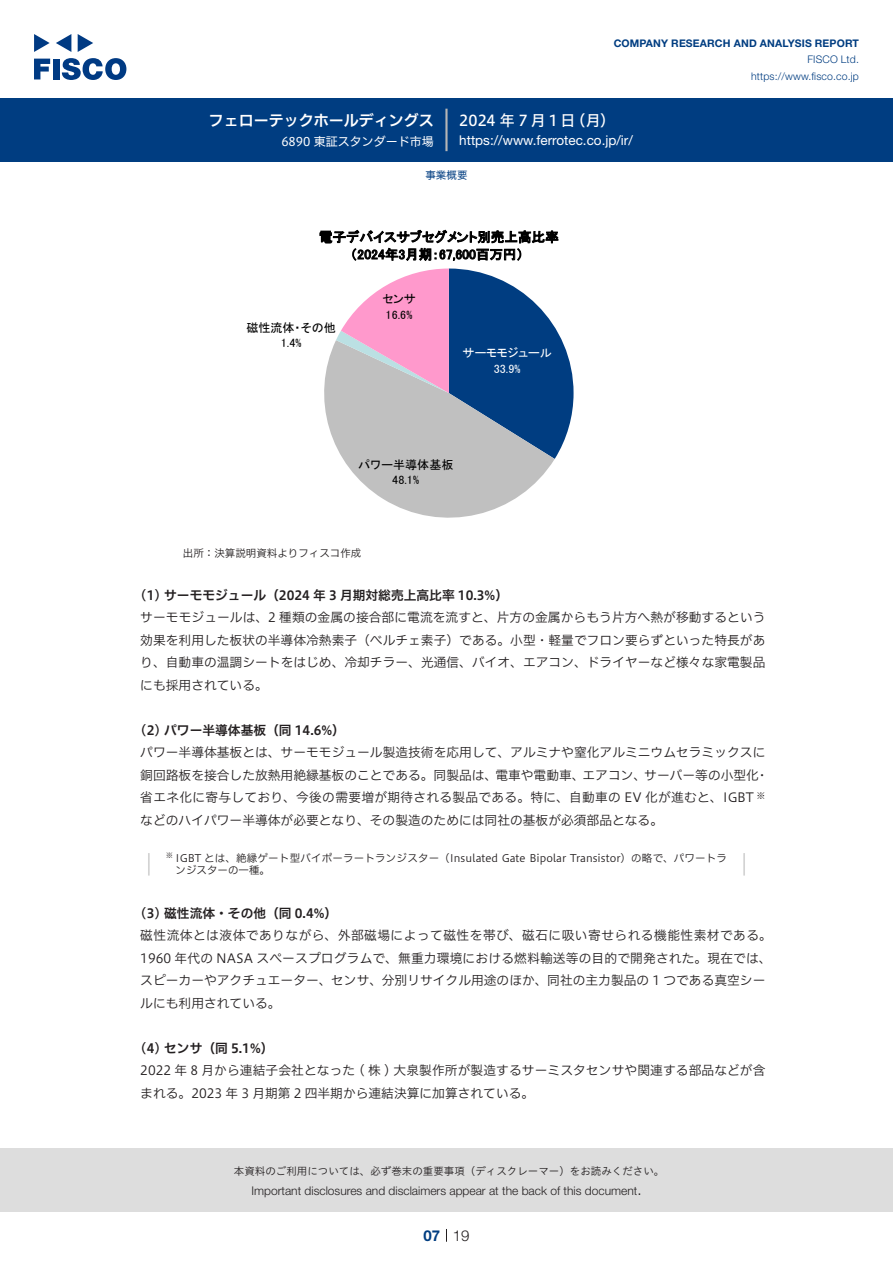
<style>
.page{position:relative;width:893px;height:1263px;background:#fff}
.page>*{position:absolute;margin:0;border:0;box-sizing:border-box;transform-origin:0 0}
.t1{font:15px "Hiragino UD Sans F Std N W6";color:#fff}
.t2{font:15px "Hiragino UD Sans F Std N W5";letter-spacing:.185em;color:#fff}
.t3{font:300 15px "Helvetica Neue LT Std";color:#231f20}
.t4{font:700 15px "Helvetica Neue LT Std";color:#003d81}
.t5{font:13.5px/17.4px "MS P Gothic";letter-spacing:.005em;color:#000;text-align:center}
.t6{font:13.5px "Helvetica Neue LT Std";color:#fff}
.本文3mm{font:12.75px/22.5px "Hiragino UD Sans F Std N W3";color:#231f20}
.小タイトル3mm{font:12.75px "Hiragino UD Sans F Std N W6";color:#231f20}
.t7{font:12.15px "MS P Gothic";letter-spacing:-.005em;color:#fff}
.t8{font:12.15px "MS P Gothic";color:#000}
.t9{font:300 12px "Helvetica Neue LT Std";color:#231f20}
.t10{font:12px/15.8px "MS P Gothic";color:#000;text-align:center}
.t11{font:12px "Hiragino UD Sans F Std N W4";color:#fff}
.t12{font:12px "MS P Gothic";color:#fff}
.表組み基本スタイル{font:10.5px "Hiragino UD Sans F Std N W3";color:#231f20}
.t13{font:10.5px "Hiragino UD Sans Std W3";color:#231f20}
.t14{font:700 10.5px "Helvetica Neue LT Std";letter-spacing:.015em;color:#003d81}
.t15{font:300 10.5px/16.5px "Helvetica Neue LT Std";letter-spacing:.015em;color:#003d81;text-align:right}
.ヘッダー{font:10.5px "Hiragino UD Sans F Std N W4";color:#003d81}
.本文3mm-2{font:8.85px "Hiragino UD Sans F Std N W3";color:#231f20}
.t16{font:7.35px "Hiragino UD Sans F Std N W3";color:#231f20}
</style>
<div class="page">
<div style="left:0;top:1148px;width:893px;height:64px;background:#ddd"></div>
<svg style="left:34px;top:59px;width:16px;height:20px"></svg>
<div style="left:53px;top:59px;width:6px;height:20px;background:#003a83"></div>
<svg style="left:62px;top:58px;width:64px;height:22px"></svg>
<svg style="left:34px;top:34px;width:16px;height:18px"></svg>
<svg style="left:78px;top:34px;width:15px;height:18px"></svg>
<svg style="left:56px;top:34px;width:15px;height:18px"></svg>
<div style="left:0;top:98px;width:893px;height:64px;background:#003d81"></div>
<hr style="left:445px;top:109px;width:3px;height:42px;background:#b5b5b6">
<svg style="left:446px;top:1229px;width:1px;height:13px"></svg>
<svg style="left:324px;top:340px;width:231px;height:178px;fill:#c0c0c0"></svg>
<svg style="left:336px;top:268px;width:238px;height:191px"></svg>
<hr style="left:148px;top:853px;width:2px;height:22px;background:#d3d3d3">
<hr style="left:743px;top:853px;width:2px;height:22px;background:#d3d3d3">
<p class="t1" style="left:209px;top:109px;width:227px">フェローテックホールディングス</p>
<p class="t11" style="left:281px;top:132px;width:154px">6890 東証スタンダード市場</p>
<p class="t14" style="left:614px;top:37px;width:247px">COMPANY RESEARCH AND ANALYSIS REPORT</p>
<p class="t15" style="left:751px;top:51px;width:109px">FISCO Ltd. https://www.fisco.co j p.</p>
<p class="t2" style="left:459px;top:109px;width:118px">2024年7月1日</p>
<p class="t2" style="left:571px;top:109px;width:46px">（月(</p>
<p class="t6" style="left:459px;top:132px;width:175px">https://www.ferrotec. c o j p. /i r/</p>
<p class="ヘッダー" style="left:425px;top:167px;width:43px">事業概要</p>
<p class="t5" style="left:319px;top:228px;width:241px">電子デバイスサブセグメント別売上高比率（2024年3月期：67,600百万円(</p>
<p class="t10" style="left:246px;top:319px;width:91px">磁性流体・その他<br>1.4%</p>
<p class="t8" style="left:382px;top:293px;width:35px">センサ</p>
<p class="t10" style="left:386px;top:307px;width:28px">16.6%</p>
<p class="t7" style="left:463px;top:347px;width:91px">サーモモジュール</p>
<p class="t12" style="left:494px;top:363px;width:28px">33.9%</p>
<p class="t10" style="left:358px;top:456px;width:97px">パワー半導体基板<br>48.1%</p>
<p class="表組み基本スタイル" style="left:183px;top:545px;width:180px">出所：決算説明資料よりフィスコ作成</p>
<p class="小タイトル3mm" style="left:140px;top:585px;width:369px">1( ) サーモモジュール（2024 年 3 月期対総売上高比率 10.3%(</p>
<p class="本文3mm" style="left:140px;top:605px;width:627px;text-align:justify">サーモモジュールは、2 種類の金属の接合部に電流を流すと、片方の金属からもう片方へ熱が移動するという効果を利用した板状の半導体冷熱素子（べルチェ素子）である。小型・軽量でフロン要らずといった特長があり、自動車の温調シートをはじめ、冷却チラー、光通信、バイオ、エアコン、ドライヤーなど様々な家電製品にも採用されている。</p>
<p class="小タイトル3mm" style="left:140px;top:720px;width:206px">2( ) パワー半導体基板（同 14.6%(</p>
<p class="本文3mm" style="left:140px;top:740px;width:630px;text-align:right">パワー半導体基板とは、サーモモジュール製造技術を応用して、アルミナや窒化アルミニウムセラミックスに・</p>
<p class="本文3mm" style="left:644px;top:763px;width:116px">サーバー等の小型化</p>
<p class="本文3mm" style="left:140px;top:763px;width:359px">銅回路板を接合した放熱用絶縁基板のことである。同製品は、</p>
<p class="本文3mm" style="left:495px;top:763px;width:91px">電車や電動車、</p>
<p class="本文3mm" style="left:583px;top:763px;width:65px">エアコン、</p>
<p class="本文3mm" style="left:140px;top:785px;width:615px">省エネ化に寄与しており、今後の需要増が期待される製品である。特に、自動車の EV 化が進むと、IGBTなどのハイパワー半導体が必要となり、その製造のためには同社の基板が必須部品となる。</p>
<p class="表組み基本スタイル" style="left:176px;top:850px;width:553px">IGBT とは、絶縁ゲート型バイポーラートランジスター（Insulated Gate Bipolar Transistor）の略で、パワートラ</p>
<p class="本文3mm-2" style="left:756px;top:789px;width:10px">※</p>
<p class="t16" style="left:166px;top:850px;width:9px">※</p>
<p class="表組み基本スタイル" style="left:176px;top:862px;width:96px">ンジスターの一種。</p>
<p class="小タイトル3mm" style="left:140px;top:903px;width:198px">3( ) 磁性流体・その他（同 0.4%(</p>
<p class="本文3mm" style="left:140px;top:923px;width:633px">磁性流体とは液体でありながら、外部磁場によって磁性を帯び、磁石に吸い寄せられる機能性素材である。1960 年代の NASA スペースプログラムで、無重力環境における燃料輸送等の目的で開発された。現在では、スピーカーやアクチュエーター、センサ、分別リサイクル用途のほか、同社の主力製品の 1 つである真空シールにも利用されている。</p>
<p class="小タイトル3mm" style="left:140px;top:1038px;width:135px">4( ) センサ（同 5.1%(</p>
<p class="本文3mm" style="left:140px;top:1058px;width:627px">2022 年 8 月から連結子会社となった ( 株 ) 大泉製作所が製造するサーミスタセンサや関連する部品などが含まれる。2023 年 3 月期第 2 四半期から連結決算に加算されている。</p>
<p class="t13" style="left:234px;top:1163px;width:432px">本資料のご利用については、必ず巻末の重要事項（ディスクレーマー）をお読みください。</p>
<p class="t3" style="left:637px;top:1180px;width:6px">.</p>
<p class="t9" style="left:251px;top:1183px;width:387px">Important disclosures and disclaimers appear at the back of this document</p>
<p class="t4" style="left:423px;top:1226px;width:18px">07</p>
<p class="t3" style="left:453px;top:1226px;width:18px">19</p>
</div>
